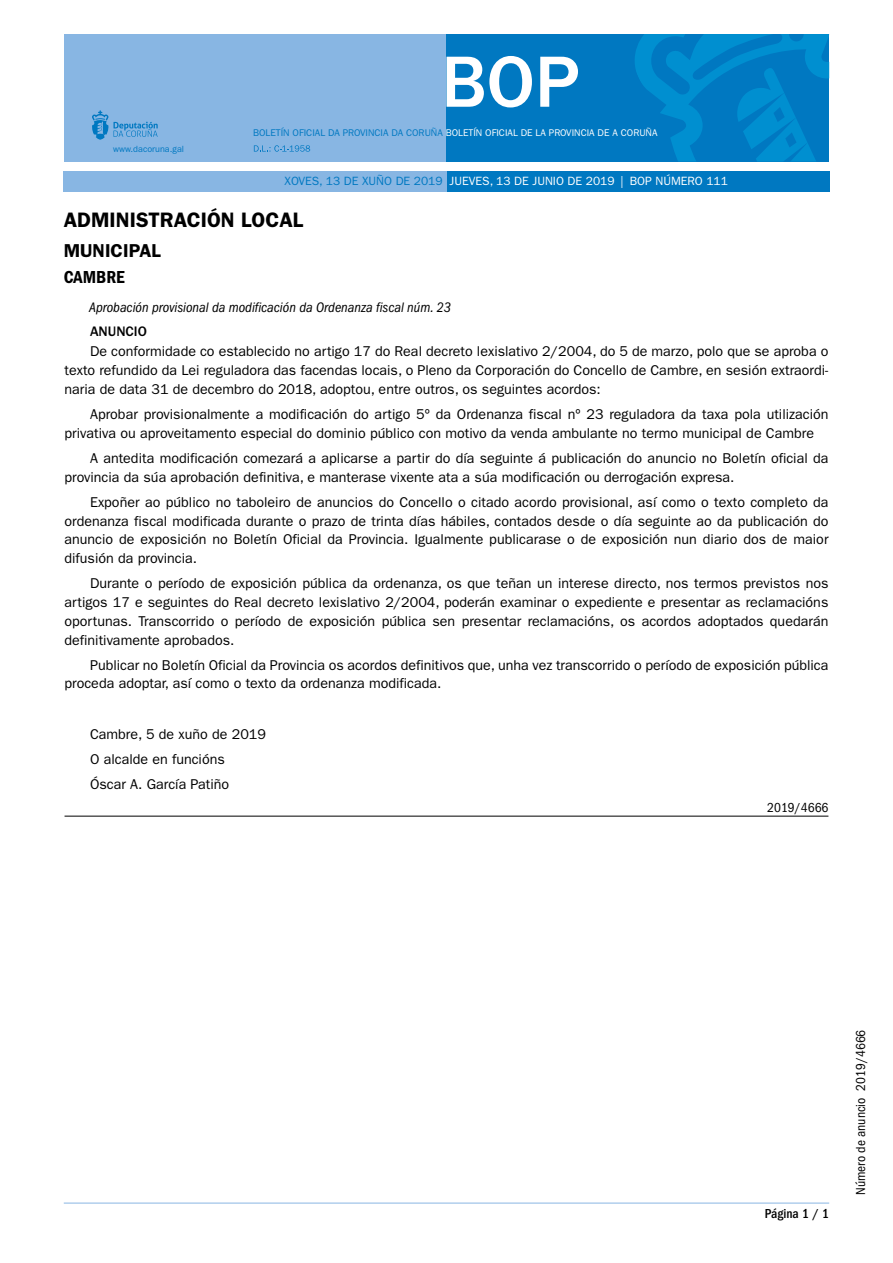
<style>
.page{position:relative;width:893px;height:1263px;background:#fff}
.page>*{position:absolute;margin:0;border:0;box-sizing:border-box;transform-origin:0 0}
.t1{font:500 75px "ITC Franklin Gothic Std";color:#fff}
.t2{font:600 21px "ITC Franklin Gothic Std";color:#000}
.t3{font:600 18.75px "ITC Franklin Gothic Std";color:#000}
.t4{font:18px "ITC Franklin Gothic Std Dm Cd";color:#000}
.t5{font:14.25px/18.8px "ITC Franklin Gothic Std";color:#000}
.t6{font:italic condensed 14.25px "ITC Franklin Gothic Std";color:#000}
.t7{font:500 14.25px "ITC Franklin Gothic Std";color:#000}
.t8{font:condensed 13.5px "ITC Franklin Gothic Std";color:#000}
.t9{font:500 condensed 13.5px "ITC Franklin Gothic Std";color:#000}
.t10{font:12px "ITC Franklin Gothic Std";color:#fff}
.t11{font:9.75px "ITC Franklin Gothic Std";color:#fff}
.t12{font:9px "ITC Franklin Gothic Std";color:#0078c1}
.s1{color:#0078c1}
</style>
<div class="page">
<div style="left:64px;top:34px;width:382px;height:128px;background:#88b6e3"></div>
<div style="left:446px;top:34px;width:383px;height:128px;background:#0078c1"></div>
<svg style="left:254px;top:145px;width:56px;height:7px"></svg>
<svg style="left:92px;top:110px;width:66px;height:30px"></svg>
<svg style="left:635px;top:34px;width:194px;height:128px"></svg>
<div style="left:446px;top:171px;width:383px;height:20px;background:#0078c1"></div>
<div style="left:64px;top:171px;width:383px;height:20px;background:#88b6e3"></div>
<hr style="left:64px;top:1203px;width:765px;height:1px;background:#88b6e3">
<hr style="left:65px;top:816px;width:763px;height:1px;background:#000">
<p class="t12" style="left:113px;top:143px;width:72px">www.dacoruna.gal</p>
<h1 class="t1" style="left:441px;top:40px;width:140px">BOP</h1>
<p class="t11" style="left:253px;top:127px;width:406px"><span class="s1">BOLETÍN OFICIAL DA PROVINCIA DA CORUÑA</span> BOLETÍN OFICIAL DE LA PROVINCIA DE A CORUÑA</p>
<p class="t10" style="left:285px;top:174px;width:445px"><span class="s1">XOVES, 13 DE XUÑO DE 2019</span> JUEVES, 13 DE JUNIO DE 2019 | BOP NÚMERO 111</p>
<h2 class="t2" style="left:64px;top:207px;width:229px">ADMINISTRACIÓN LOCAL</h2>
<h3 class="t3" style="left:64px;top:239px;width:88px">MUNICIPAL</h3>
<p class="t4" style="left:64px;top:267px;width:63px">CAMBRE</p>
<p class="t6" style="left:89px;top:300px;width:363px">Aprobación provisional da modificación da Ordenanza fiscal núm. 23</p>
<p class="t7" style="left:90px;top:323px;width:58px">ANUNCIO</p>
<p class="t5" style="left:65px;top:342px;width:765px;text-align:justify;text-indent:26px">De conformidade co establecido no artigo 17 do Real decreto lexislativo 2/2004, do 5 de marzo, polo que se aproba o texto refundido da Lei reguladora das facendas locais, o Pleno da Corporación do Concello de Cambre, en sesión extraordi&shy;naria de data 31 de decembro do 2018, adoptou, entre outros, os seguintes acordos:</p>
<p class="t5" style="left:65px;top:405px;width:765px;text-indent:26px">Aprobar provisionalmente a modificación do artigo 5º da Ordenanza fiscal nº 23 reguladora da taxa pola utilización privativa ou aproveitamento especial do dominio público con motivo da venda ambulante no termo municipal de Cambre</p>
<p class="t5" style="left:65px;top:449px;width:765px;text-indent:26px">A antedita modificación comezará a aplicarse a partir do día seguinte á publicación do anuncio no Boletín oficial da provincia da súa aprobación definitiva, e manterase vixente ata a súa modificación ou derrogación expresa.</p>
<p class="t5" style="left:65px;top:493px;width:765px;text-align:justify;text-indent:26px">Expoñer ao público no taboleiro de anuncios do Concello o citado acordo provisional, así como o texto completo da ordenanza fiscal modificada durante o prazo de trinta días hábiles, contados desde o día seguinte ao da publicación do anuncio de exposición no Boletín Oficial da Provincia. Igualmente publicarase o de exposición nun diario dos de maior difusión da provincia.</p>
<p class="t5" style="left:65px;top:574px;width:765px;text-align:justify;text-indent:26px">Durante o período de exposición pública da ordenanza, os que teñan un interese directo, nos termos previstos nos artigos 17 e seguintes do Real decreto lexislativo 2/2004, poderán examinar o expediente e presentar as reclamacións oportunas. Transcorrido o período de exposición pública sen presentar reclamacións, os acordos adoptados quedarán definitivamente aprobados.</p>
<p class="t5" style="left:65px;top:655px;width:765px;text-indent:26px">Publicar no Boletín Oficial da Provincia os acordos definitivos que, unha vez transcorrido o período de exposición pública proceda adoptar, así como o texto da ordenanza modificada.</p>
<p class="t5" style="left:90px;top:721px;width:177px;line-height:25px">Cambre, 5 de xuño de 2019<br>O alcalde en funcións<br>Óscar A. García Patiño</p>
<p class="t8" style="left:767px;top:799px;width:63px">2019/4666</p>
<p class="t9" style="left:765px;top:1206px;width:66px">Página 1 / 1</p>
<p class="t8" style="left:853px;top:1195px;width:167px;rotate:-90deg">Número de anuncio 2019/4666</p>
</div>
